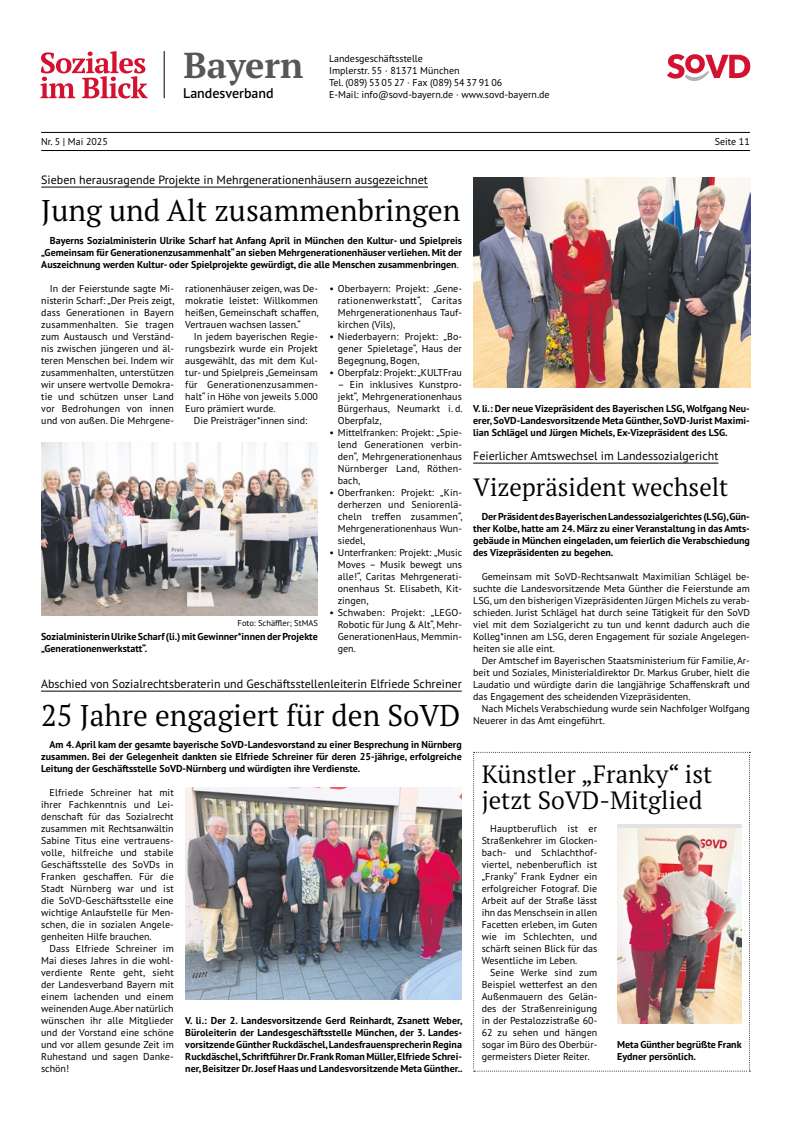
<style>
.page{position:relative;width:791px;height:1134px;background:#fff}
.page>*{position:absolute;margin:0;border:0;box-sizing:border-box;transform-origin:0 0}
.Überschrift{font:700 36px "PT Serif Pro";color:#575756}
.Überschrift_3-spaltig_30_pt{font:30px "PT Serif Pro";color:#000}
.Überschrift_25_pt{font:25px/26px "PT Serif Pro";color:#000}
.Landesbeilage_Unterzeile{font:600 14px "PT Sans Pro";color:#000}
.Dachzeile_12_pt{font:12px "PT Sans Pro";color:#000}
.Fließtext{font:10px/12px "PT Sans Pro";color:#000;text-align:justify}
.Vorspann{font:700 10px/12px "PT Sans Pro";color:#000;text-align:justify}
.Bildunterschrift{font:700 10px/12px "PT Sans Pro";color:#000}
.Text{font:10px "PT Sans Pro";color:#000}
.Seitenkopf{font:10px "PT Sans Pro";color:#000}
.Fotohinweis{font:8.5px "PT Sans Pro";color:#000}
.s1{font-weight:400}
</style>
<div class="page">
<hr style="left:164px;top:51px;width:1px;height:47px;background:#000">
<hr style="left:41px;top:132px;width:709px;height:1px;background:#000">
<svg style="left:667px;top:54px;width:83px;height:27px"></svg>
<svg style="left:41px;top:51px;width:107px;height:48px"></svg>
<hr style="left:41px;top:150px;width:709px;height:1px;background:#000">
<img style="left:41px;top:442px;width:277px;height:173px">
<hr style="left:41px;top:187px;width:387px;height:1px;background:#000">
<img style="left:473px;top:177px;width:277px;height:211px">
<hr style="left:473px;top:463px;width:245px;height:1px;background:#000">
<img style="left:185px;top:787px;width:277px;height:213px">
<hr style="left:41px;top:691px;width:421px;height:1px;background:#000">
<svg style="left:473px;top:752px;width:277px;height:319px"></svg>
<div style="left:617px;top:824px;width:124px;height:200px;background:#e3e3e3"></div>
<img style="left:617px;top:828px;width:124px;height:196px">
<p class="Überschrift" style="left:183px;top:41px;width:121px">Bayern</p>
<p class="Text" style="left:329px;top:52px;width:95px">Landesgeschäftsstelle</p>
<p class="Text" style="left:329px;top:64px;width:132px">Implerstr. 55 · 81371 München</p>
<p class="Text" style="left:329px;top:76px;width:175px">Tel. (089) 53 05 27 · Fax (089) 54 37 91 06</p>
<p class="Text" style="left:329px;top:88px;width:222px">E-Mail: info@sovd-bayern.de · www.sovd-bayern.de</p>
<p class="Landesbeilage_Unterzeile" style="left:183px;top:84px;width:92px">Landesverband</p>
<p class="Seitenkopf" style="left:41px;top:135px;width:68px">Nr. 5 | Mai 2025</p>
<p class="Fließtext" style="left:715px;top:135px;width:36px">Seite 11</p>
<p class="Dachzeile_12_pt" style="left:41px;top:172px;width:388px">Sieben herausragende Projekte in Mehrgenerationenhäusern ausgezeichnet</p>
<p class="Überschrift_3-spaltig_30_pt" style="left:41px;top:190px;width:421px">Jung und Alt zusammenbringen</p>
<p class="Vorspann" style="left:41px;top:234px;width:422px;text-indent:9px">Bayerns Sozialministerin Ulrike Scharf hat Anfang April in München den Kultur- und Spielpreis „Gemeinsam für Generationenzusammenhalt“ an sieben Mehrgenerationenhäuser verliehen. Mit der Auszeichnung werden Kultur- oder Spielprojekte gewürdigt, die alle Menschen zusammenbringen<span class="s1">.</span></p>
<p class="Fließtext" style="left:41px;top:282px;width:135px;text-indent:9px">In der Feierstunde sagte Mi&shy;nisterin Scharf: „Der Preis zeigt, dass Generationen in Bayern zusammenhalten. Sie tragen zum Austausch und Verständ&shy;nis zwischen jüngeren und äl&shy;teren Menschen bei. Indem wir zusammenhalten, unterstützen wir unsere wertvolle Demokra&shy;tie und schützen unser Land vor Bedrohungen von innen und von außen. Die Mehrgene-</p>
<p class="Fließtext" style="left:185px;top:282px;width:135px">rationenhäuser zeigen, was De&shy;mokratie leistet: Willkommen heißen, Gemeinschaft schaffen, Vertrauen wachsen lassen.“</p>
<p class="Fließtext" style="left:338px;top:282px;width:126px;text-indent:-9px">• Oberbayern: Projekt: „Gene&shy;rationenwerkstatt“, Caritas Mehrgenerationenhaus Tauf&shy;kirchen (Vils),</p>
<p class="Fließtext" style="left:338px;top:330px;width:126px;text-indent:-9px">• Niederbayern: Projekt: „Bo&shy;gener Spieletage“, Haus der Begegnung, Bogen,</p>
<p class="Fließtext" style="left:329px;top:366px;width:134px">• Oberpfalz: Projekt: „KULTFrau</p>
<p class="Fließtext" style="left:338px;top:378px;width:126px">– Ein inklusives Kunstpro&shy;jekt“, Mehrgenerationenhaus Bürgerhaus, Neumarkt i. d.<br>Oberpfalz,</p>
<p class="Fließtext" style="left:338px;top:426px;width:126px;text-indent:-9px">• Mittelfranken: Projekt: „Spie&shy;lend Generationen verbin&shy;den“, Mehrgenerationenhaus Nürnberger Land, Röthen&shy;bach,</p>
<p class="Fließtext" style="left:338px;top:486px;width:126px;text-indent:-9px">• Oberfranken: Projekt: „Kin&shy;derherzen und Seniorenlä&shy;cheln treffen zusammen“, Mehrgenerationenhaus Wun&shy;siedel,</p>
<p class="Fließtext" style="left:338px;top:546px;width:126px;text-indent:-9px">• Unterfranken: Projekt: „Music Moves – Musik bewegt uns alle!“, Caritas Mehrgenerati&shy;onenhaus St. Elisabeth, Kit&shy;zingen,</p>
<p class="Fließtext" style="left:338px;top:606px;width:126px;text-indent:-9px">• Schwaben: Projekt: „LEGO-Robotic für Jung &amp; Alt“, Mehr-GenerationenHaus, Memmin&shy;gen.</p>
<p class="Fließtext" style="left:185px;top:330px;width:134px;text-indent:9px">In jedem bayerischen Regie&shy;rungsbezirk wurde ein Projekt ausgewählt, das mit dem Kul&shy;tur- und Spielpreis „Gemeinsam für Generationenzusammen&shy;halt“ in Höhe von jeweils 5.000<br>Euro prämiert wurde.</p>
<p class="Fließtext" style="left:194px;top:414px;width:115px">Die Preisträger*innen sind:</p>
<p class="Fotohinweis" style="left:238px;top:617px;width:82px">Foto: Schäffler; StMAS</p>
<p class="Bildunterschrift" style="left:41px;top:630px;width:278px">Sozialministerin Ulrike Scharf (li.) mit Gewinner*innen der Projekte „Generationenwerkstatt“.</p>
<p class="Dachzeile_12_pt" style="left:41px;top:676px;width:422px">Abschied von Sozialrechtsberaterin und Geschäftsstellenleiterin Elfriede Schreiner</p>
<p class="Überschrift_3-spaltig_30_pt" style="left:41px;top:695px;width:421px">25 Jahre engagiert für den SoVD</p>
<p class="Vorspann" style="left:41px;top:738px;width:422px;text-indent:9px">Am 4. April kam der gesamte bayerische SoVD-Landesvorstand zu einer Besprechung in Nürnberg zusammen. Bei der Gelegenheit dankten sie Elfriede Schreiner für deren 25-jährige, erfolgreiche Leitung der Geschäftsstelle SoVD-Nürnberg und würdigten ihre Verdienste.</p>
<p class="Fließtext" style="left:41px;top:786px;width:134px;text-indent:9px">Elfriede Schreiner hat mit ihrer Fachkenntnis und Lei&shy;denschaft für das Sozialrecht zusammen mit Rechtsanwältin Sabine Titus eine vertrauens&shy;volle, hilfreiche und stabile Geschäftsstelle des SoVDs in Franken geschaffen. Für die Stadt Nürnberg war und ist die SoVD-Geschäftsstelle eine wichtige Anlaufstelle für Men&shy;schen, die in sozialen Angele&shy;genheiten Hilfe brauchen.</p>
<p class="Fließtext" style="left:41px;top:942px;width:134px;text-indent:9px">Dass Elfriede Schreiner im Mai dieses Jahres in die wohl&shy;verdiente Rente geht, sieht der Landesverband Bayern mit einem lachenden und einem weinenden Auge. Aber natürlich wünschen ihr alle Mitglieder und der Vorstand eine schöne und vor allem gesunde Zeit im Ruhestand und sagen Danke&shy;schön!</p>
<p class="Bildunterschrift" style="left:185px;top:1014px;width:279px;text-align:justify">V. li.: Der 2. Landesvorsitzende Gerd Reinhardt, Zsanett Weber, Büroleiterin der Landesgeschäftsstelle München, der 3. Landes&shy;vorsitzende Günther Ruckdäschel, Landesfrauensprecherin Regina Ruckdäschel, Schriftführer Dr. Frank Roman Müller, Elfriede Schrei&shy;ner, Beisitzer Dr. Josef Haas und Landesvorsitzende Meta Günther..</p>
<p class="Bildunterschrift" style="left:473px;top:402px;width:278px;text-align:justify">V. li.: Der neue Vizepräsident des Bayerischen LSG, Wolfgang Neu&shy;erer, SoVD-Landesvorsitzende Meta Günther, SoVD-Jurist Maximi&shy;lian Schlägel und Jürgen Michels, Ex-Vizepräsident des LSG.</p>
<p class="Dachzeile_12_pt" style="left:473px;top:448px;width:247px">Feierlicher Amtswechsel im Landessozialgericht</p>
<p class="Überschrift_25_pt" style="left:473px;top:473px;width:257px">Vizepräsident wechselt</p>
<p class="Vorspann" style="left:473px;top:510px;width:278px;text-indent:9px">Der Präsident des Bayerischen Landessozialgerichtes (LSG), Gün&shy;ther Kolbe, hatte am 24. März zu einer Veranstaltung in das Amts&shy;gebäude in München eingeladen, um feierlich die Verabschiedung des Vizepräsidenten zu begehen.</p>
<p class="Fließtext" style="left:473px;top:570px;width:278px;text-indent:9px">Gemeinsam mit SoVD-Rechtsanwalt Maximilian Schlägel be&shy;suchte die Landesvorsitzende Meta Günther die Feierstunde am LSG, um den bisherigen Vizepräsidenten Jürgen Michels zu verab&shy;schieden. Jurist Schlägel hat durch seine Tätigkeit für den SoVD viel mit dem Sozialgericht zu tun und kennt dadurch auch die Kolleg*innen am LSG, deren Engagement für soziale Angelegen&shy;heiten sie alle eint.</p>
<p class="Fließtext" style="left:473px;top:654px;width:278px;text-indent:9px">Der Amtschef im Bayerischen Staatsministerium für Familie, Ar&shy;beit und Soziales, Ministerialdirektor Dr. Markus Gruber, hielt die Laudatio und würdigte darin die langjährige Schaffenskraft und das Engagement des scheidenden Vizepräsidenten.</p>
<p class="Fließtext" style="left:473px;top:702px;width:278px;text-indent:9px">Nach Michels Verabschiedung wurde sein Nachfolger Wolfgang<br>Neuerer in das Amt eingeführt.</p>
<p class="Überschrift_25_pt" style="left:482px;top:760px;width:232px">Künstler „Franky“ ist jetzt SoVD-Mitglied</p>
<p class="Fließtext" style="left:482px;top:822px;width:117px;text-indent:9px">Hauptberuflich ist er Straßenkehrer im Glocken&shy;bach- und Schlachthof&shy;viertel, nebenberuflich ist „Franky“ Frank Eydner ein erfolgreicher Fotograf. Die Arbeit auf der Straße lässt ihn das Menschsein in allen Facetten erleben, im Guten wie im Schlechten, und schärft seinen Blick für das Wesentliche im Leben.</p>
<p class="Fließtext" style="left:482px;top:966px;width:117px;text-indent:9px">Seine Werke sind zum Beispiel wetterfest an den Außenmauern des Gelän&shy;des der Straßenreinigung in der Pestalozzistraße 60- 62 zu sehen und hängen sogar im Büro des Oberbür&shy;germeisters Dieter Reiter.</p>
<p class="Bildunterschrift" style="left:617px;top:1038px;width:126px">Meta Günther begrüßte Frank<br>Eydner persönlich.</p>
</div>
